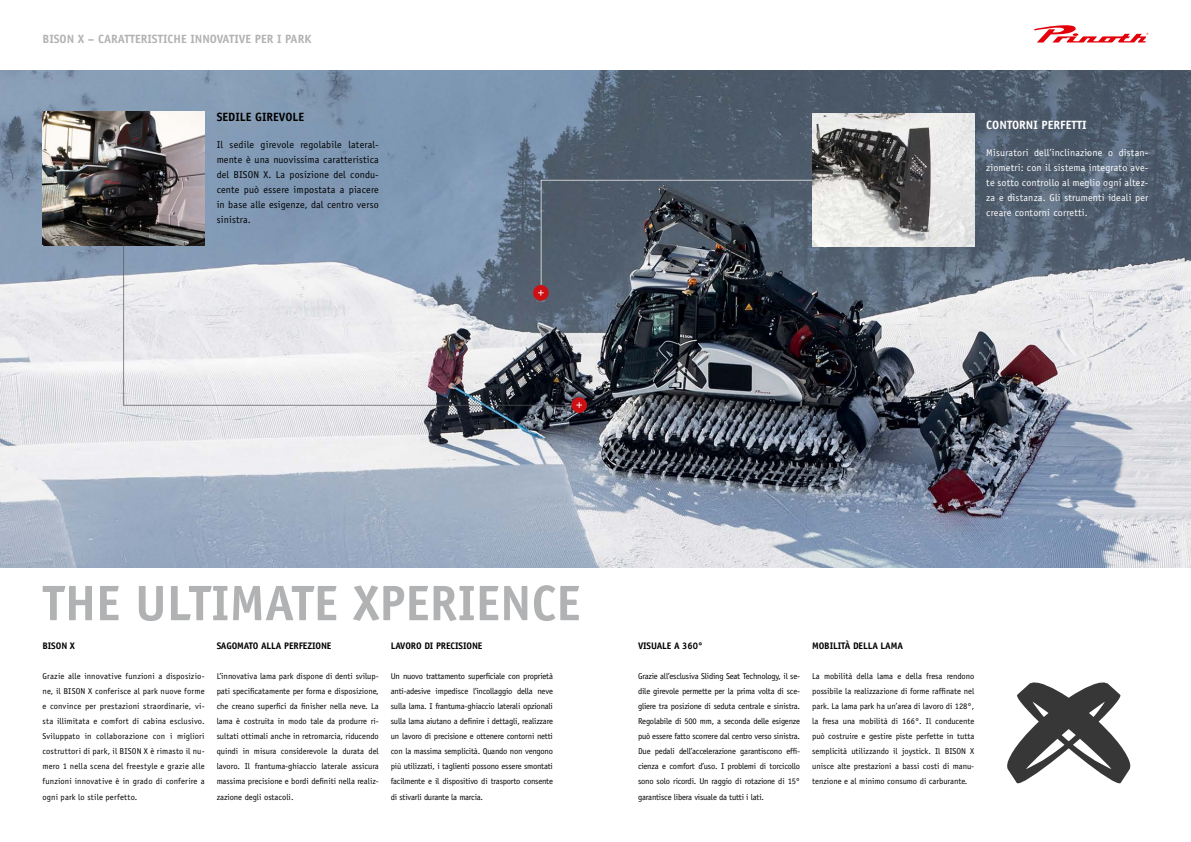
<style>
.page{position:relative;width:1191px;height:842px;background:#fff}
.page>*{position:absolute;margin:0;border:0;box-sizing:border-box;transform-origin:0 0}
.t1{font:700 50px "Officina Sans Std";color:#b1b2b3}
.t2{font:700 12px "Officina Sans Std";color:#b1b2b3}
.t3{font:700 12px "Officina Sans Std";color:#fff}
.t4{font:700 12px "Officina Sans Std";color:#000}
.t5{font:10px/15px "Officina Sans Std";color:#fff}
.t6{font:10px/15px "Officina Sans Std";letter-spacing:.02em;color:#000;text-align:justify}
.t7{font:700 9.5px "Officina Sans Std";letter-spacing:-.01em;color:#000}
.t8{font:8.5px/15px "Officina Sans Std";color:#000;text-align:justify}
</style>
<div class="page">
<svg style="left:1034px;top:25px;width:114px;height:18px"></svg>
<img style="left:0;top:70px;width:1191px;height:497px">
<img style="left:812px;top:113px;width:162px;height:134px">
<img style="left:43px;top:112px;width:162px;height:133px">
<svg style="left:1007px;top:682px;width:124px;height:102px"></svg>
<hr style="left:541px;top:180px;width:271px;height:1px;background:#fff">
<hr style="left:124px;top:405px;width:447px;height:1px;background:#565655">
<div style="left:571px;top:397px;width:16px;height:16px;background:#cd1013;border-radius:50%"></div>
<svg style="left:576px;top:402px;width:6px;height:6px"></svg>
<div style="left:533px;top:285px;width:16px;height:16px;background:#cd1013;border-radius:50%"></div>
<svg style="left:538px;top:290px;width:6px;height:6px"></svg>
<hr style="left:123px;top:245px;width:1px;height:161px;background:#565655">
<hr style="left:541px;top:180px;width:1px;height:105px;background:#fff">
<h2 class="t2" style="left:43px;top:31px;width:270px">BISON X – CARATTERISTICHE INNOVATIVE PER I PARK</h2>
<h2 class="t4" style="left:217px;top:109px;width:89px">SEDILE GIREVOLE</h2>
<p class="t6" style="left:217px;top:137px;width:164px">Il sedile girevole regolabile lateral&shy;mente è una nuovissima caratteristica del BISON X. La posizione del condu&shy;cente può essere impostata a piacere in base alle esigenze, dal centro verso sinistra.</p>
<p class="t5" style="left:987px;top:116px;width:163px">Unterschiedliche Steuerungskurven er-</p>
<p class="t5" style="left:987px;top:146px;width:163px">ideal n sein Arbeitsweise anzupassen, w durch der Kraftstoffverbrauch redu ziert werde kann.</p>
<h2 class="t3" style="left:986px;top:118px;width:102px">CONTORNI PERFETTI</h2>
<p class="t5" style="left:986px;top:145px;width:164px;text-align:justify">Misuratori dell’inclinazione o distan&shy;ziometri: con il sistema integrato ave&shy;te sotto controllo al meglio ogni altez&shy;za e distanza. Gli strumenti ideali per creare contorni corretti.</p>
<h1 class="t1" style="left:43px;top:572px;width:539px">THE ULTIMATE XPERIENCE</h1>
<p class="t7" style="left:43px;top:640px;width:34px">BISON X</p>
<p class="t8" style="left:43px;top:669px;width:164px">Grazie alle innovative funzioni a disposizio&shy;ne, il BISON X conferisce al park nuove forme e convince per prestazioni straordinarie, vi&shy;sta illimitata e comfort di cabina esclusivo.<br>Sviluppato in collaborazione con i migliori costruttori di park, il BISON X è rimasto il nu&shy;mero 1 nella scena del freestyle e grazie alle funzioni innovative è in grado di conferire a ogni park lo stile perfetto.</p>
<p class="t7" style="left:217px;top:640px;width:116px">SAGOMATO ALLA PERFEZIONE</p>
<p class="t8" style="left:217px;top:669px;width:164px">L’innovativa lama park dispone di denti svilup&shy;pati specificatamente per forma e disposizione, che creano superfici da finisher nella neve. La lama è costruita in modo tale da produrre ri&shy;sultati ottimali anche in retromarcia, riducendo quindi in misura considerevole la durata del lavoro. Il frantuma-ghiaccio laterale assicura massima precisione e bordi definiti nella realiz&shy;zazione degli ostacoli.</p>
<p class="t7" style="left:391px;top:640px;width:93px">LAVORO DI PRECISIONE</p>
<p class="t8" style="left:391px;top:669px;width:164px">Un nuovo trattamento superficiale con proprietà anti-adesive impedisce l’incollaggio della neve sulla lama. I frantuma-ghiaccio laterali opzionali sulla lama aiutano a definire i dettagli, realizzare un lavoro di precisione e ottenere contorni netti con la massima semplicità. Quando non vengono più utilizzati, i taglienti possono essere smontati facilmente e il dispositivo di trasporto consente di stivarli durante la marcia.</p>
<p class="t7" style="left:638px;top:640px;width:67px">VISUALE A 360°</p>
<p class="t8" style="left:638px;top:669px;width:164px">Grazie all’esclusiva Sliding Seat Technology, il se&shy;dile girevole permette per la prima volta di sce&shy;gliere tra posizione di seduta centrale e sinistra.<br>Regolabile di 500 mm, a seconda delle esigenze può essere fatto scorrere dal centro verso sinistra.<br>Due pedali dell’accelerazione garantiscono effi&shy;cienza e comfort d’uso. I problemi di torcicollo sono solo ricordi. Un raggio di rotazione di 15° garantisce libera visuale da tutti i lati.</p>
<p class="t7" style="left:812px;top:640px;width:92px">MOBILITÀ DELLA LAMA</p>
<p class="t8" style="left:812px;top:669px;width:164px">La mobilità della lama e della fresa rendono possibile la realizzazione di forme raffinate nel park. La lama park ha un’area di lavoro di 128°, la fresa una mobilità di 166°. Il conducente può costruire e gestire piste perfette in tutta semplicità utilizzando il joystick. Il BISON X unisce alte prestazioni a bassi costi di manu&shy;tenzione e al minimo consumo di carburante.</p>
</div>
